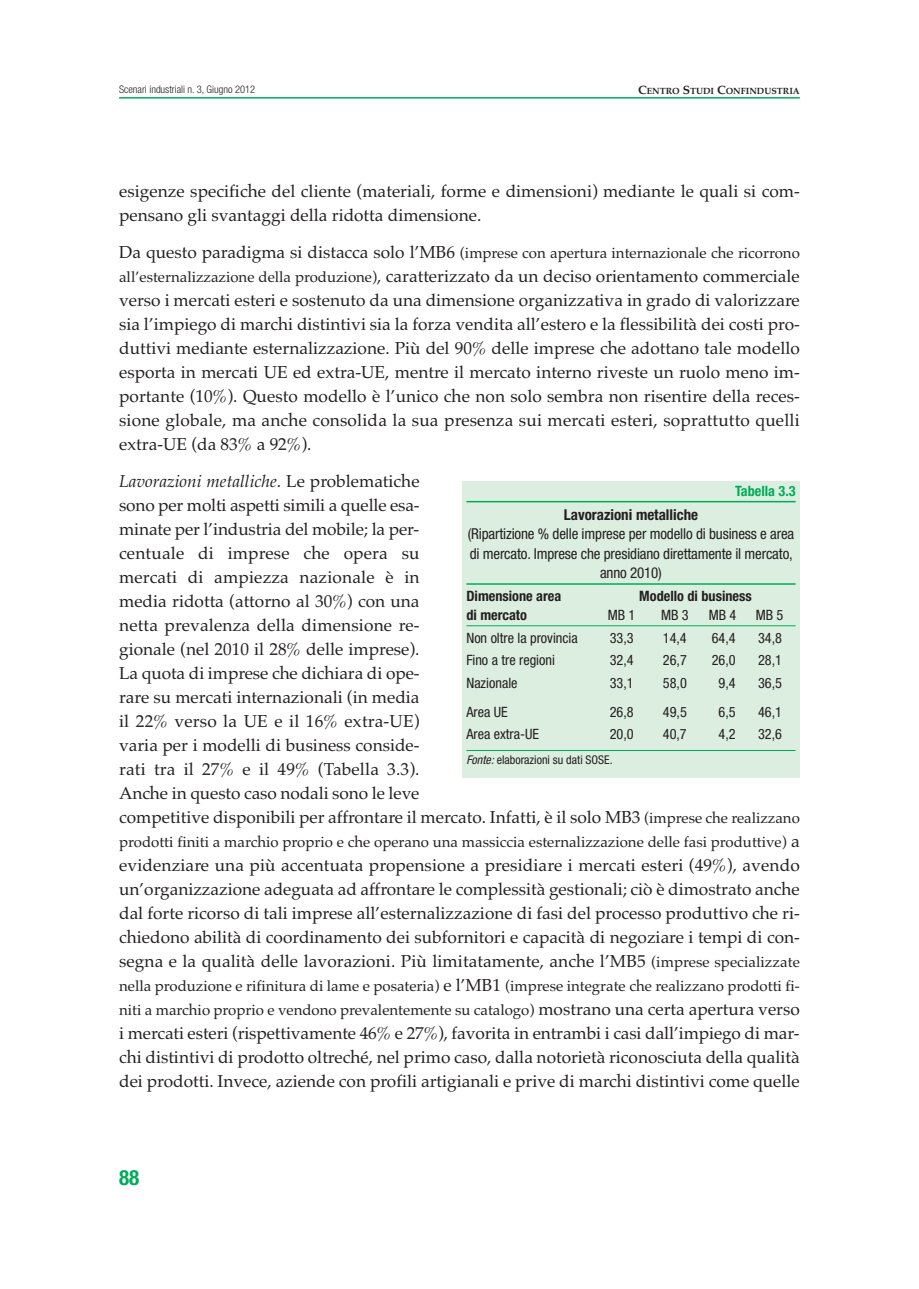
<style>
.page{position:relative;width:919px;height:1289px;background:#fff}
.page>*{position:absolute;margin:0;border:0;box-sizing:border-box;transform-origin:0 0}
.t1{font:700 condensed 21px "Helvetica Neue";color:#00ac5a}
.t2{font:17.25px/24px "Palatino";color:#231f20;text-align:justify}
.t3{font:15px/24px "Palatino";color:#231f20}
.t4{font:condensed 15px/19.5px "Helvetica Neue";letter-spacing:-.01em;color:#231f20;text-align:center}
.t5{font:700 condensed 15px "Helvetica Neue";color:#231f20}
.t6{font:condensed 14.25px "Helvetica Neue";color:#231f20}
.t7{font:700 condensed 14.25px "Helvetica Neue";color:#231f20}
.t8{font:700 condensed 14.25px "Helvetica Neue";color:#00ac5a}
.t9{font:condensed 12px "Helvetica Neue";color:#231f20}
.t10{font:300 condensed 10.5px "Helvetica Neue";color:#231f20}
.t11{font:700 9px "Palatino";color:#231f20}
.s1{font-size:12px}
.s2{font-size:17.25px}
.s3{font-size:15px}
.s4{font-style:italic}
</style>
<div class="page">
<hr style="left:119px;top:97px;width:680px;height:2px;background:#00ac5a">
<div style="left:462px;top:481px;width:337px;height:296px;background:#dceee0"></div>
<hr style="left:466px;top:501px;width:329px;height:1px;background:#00ac5a">
<hr style="left:466px;top:583px;width:329px;height:1px;background:#00ac5a">
<hr style="left:466px;top:625px;width:329px;height:1px;background:#00ac5a">
<hr style="left:466px;top:750px;width:329px;height:1px;background:#00ac5a">
<p class="t10" style="left:119px;top:85px;width:138px">Scenari industriali n. 3, Giugno 2012</p>
<p class="t11" style="left:638px;top:86px;width:163px"><span class="s1">C</span>ENTRO <span class="s1">S</span>TUDI <span class="s1">C</span>ONFINDUSTRIA</p>
<p class="t2" style="left:119px;top:181px;width:682px">esigenze specifiche del cliente (materiali, forme e dimensioni) mediante le quali si com&shy;pensano gli svantaggi della ridotta dimensione.</p>
<p class="t3" style="left:119px;top:242px;width:682px"><span class="s2">Da questo paradigma si distacca solo l’MB6</span> (imprese con apertura internazionale che ricorrono</p>
<p class="t2" style="left:119px;top:266px;width:682px"><span class="s3">all’esternalizzazione della produzione)</span>, caratterizzato da un deciso orientamento commerciale verso i mercati esteri e sostenuto da una dimensione organizzativa in grado di valorizzare sia l’impiego di marchi distintivi sia la forza vendita all’estero e la flessibilità dei costi pro&shy;duttivi mediante esternalizzazione. Più del 90% delle imprese che adottano tale modello esporta in mercati UE ed extra-UE, mentre il mercato interno riveste un ruolo meno im&shy;portante (10%). Questo modello è l’unico che non solo sembra non risentire della reces&shy;sione globale, ma anche consolida la sua presenza sui mercati esteri, soprattutto quelli extra-UE (da 83% a 92%).</p>
<p class="t2" style="left:119px;top:471px;width:682px;text-align:left"><span class="s4">Lavorazioni metalliche</span>. Le problematiche<br>sono per molti aspetti simili a quelle esa-<br>minate per l’industria del mobile; la per-<br>centuale di imprese che opera su<br>mercati di ampiezza nazionale è in<br>media ridotta (attorno al 30%) con una<br>netta prevalenza della dimensione re-<br>gionale (nel 2010 il 28% delle imprese).<br>La quota di imprese che dichiara di ope-<br>rare su mercati internazionali (in media<br>il 22% verso la UE e il 16% extra-UE)<br>varia per i modelli di business conside-<br>rati tra il 27% e il 49% (Tabella 3.3).<br>Anche in questo caso nodali sono le leve<br>competitive disponibili per affrontare il mercato. Infatti, è il solo MB3 <span class="s3">(imprese che realizzano</span></p>
<p class="t3" style="left:119px;top:831px;width:682px">prodotti finiti a marchio proprio e che operano una massiccia esternalizzazione delle fasi produttive) <span class="s2">a</span></p>
<p class="t2" style="left:119px;top:855px;width:682px">evidenziare una più accentuata propensione a presidiare i mercati esteri (49%), avendo un’organizzazione adeguata ad affrontare le complessità gestionali; ciò è dimostrato anche dal forte ricorso di tali imprese all’esternalizzazione di fasi del processo produttivo che ri&shy;chiedono abilità di coordinamento dei subfornitori e capacità di negoziare i tempi di con&shy;segna e la qualità delle lavorazioni. Più limitatamente, anche l’MB5 <span class="s3">(imprese specializzate</span></p>
<p class="t3" style="left:119px;top:975px;width:682px">nella produzione e rifinitura di lame e posateria) <span class="s2">e l’MB1</span> (imprese integrate che realizzano prodotti fi&shy;niti a marchio proprio e vendono prevalentemente su catalogo) <span class="s2">mostrano una certa apertura verso</span></p>
<p class="t2" style="left:119px;top:1023px;width:682px">i mercati esteri (rispettivamente 46% e 27%), favorita in entrambi i casi dall’impiego di mar&shy;chi distintivi di prodotto oltreché, nel primo caso, dalla notorietà riconosciuta della qualità dei prodotti. Invece, aziende con profili artigianali e prive di marchi distintivi come quelle</p>
<p class="t8" style="left:735px;top:485px;width:62px">Tabella 3.3</p>
<p class="t5" style="left:564px;top:509px;width:136px">Lavorazioni metalliche</p>
<p class="t4" style="left:468px;top:525px;width:328px">(Ripartizione % delle imprese per modello di business e area di mercato. Imprese che presidiano direttamente il mercato, anno 2010)</p>
<p class="t7" style="left:466px;top:590px;width:96px">Dimensione area</p>
<p class="t7" style="left:639px;top:590px;width:114px">Modello di business</p>
<p class="t7" style="left:466px;top:610px;width:62px">di mercato</p>
<p class="t6" style="left:607px;top:610px;width:29px">MB 1</p>
<p class="t6" style="left:661px;top:610px;width:29px">MB 3</p>
<p class="t6" style="left:708px;top:610px;width:29px">MB 4</p>
<p class="t6" style="left:755px;top:610px;width:29px">MB 5</p>
<p class="t6" style="left:466px;top:632px;width:113px">Non oltre la provincia</p>
<p class="t6" style="left:609px;top:632px;width:25px">33,3</p>
<p class="t6" style="left:662px;top:632px;width:25px">14,4</p>
<p class="t6" style="left:711px;top:632px;width:25px">64,4</p>
<p class="t6" style="left:758px;top:632px;width:25px">34,8</p>
<p class="t6" style="left:466px;top:655px;width:90px">Fino a tre regioni</p>
<p class="t6" style="left:609px;top:655px;width:25px">32,4</p>
<p class="t6" style="left:663px;top:655px;width:25px">26,7</p>
<p class="t6" style="left:711px;top:655px;width:25px">26,0</p>
<p class="t6" style="left:758px;top:655px;width:25px">28,1</p>
<p class="t6" style="left:466px;top:677px;width:53px">Nazionale</p>
<p class="t6" style="left:609px;top:677px;width:25px">33,1</p>
<p class="t6" style="left:663px;top:677px;width:25px">58,0</p>
<p class="t6" style="left:718px;top:677px;width:19px">9,4</p>
<p class="t6" style="left:758px;top:677px;width:25px">36,5</p>
<p class="t6" style="left:466px;top:706px;width:43px">Area UE</p>
<p class="t6" style="left:609px;top:706px;width:25px">26,8</p>
<p class="t6" style="left:663px;top:706px;width:25px">49,5</p>
<p class="t6" style="left:718px;top:706px;width:19px">6,5</p>
<p class="t6" style="left:758px;top:706px;width:25px">46,1</p>
<p class="t6" style="left:466px;top:729px;width:74px">Area extra-UE</p>
<p class="t6" style="left:609px;top:729px;width:25px">20,0</p>
<p class="t6" style="left:662px;top:729px;width:25px">40,7</p>
<p class="t6" style="left:718px;top:729px;width:19px">4,2</p>
<p class="t6" style="left:758px;top:729px;width:25px">32,6</p>
<p class="t9" style="left:466px;top:755px;width:148px"><span class="s4">Fonte:</span>elaborazioni su dati SOSE.</p>
<p class="t1" style="left:119px;top:1169px;width:22px">88</p>
</div>
